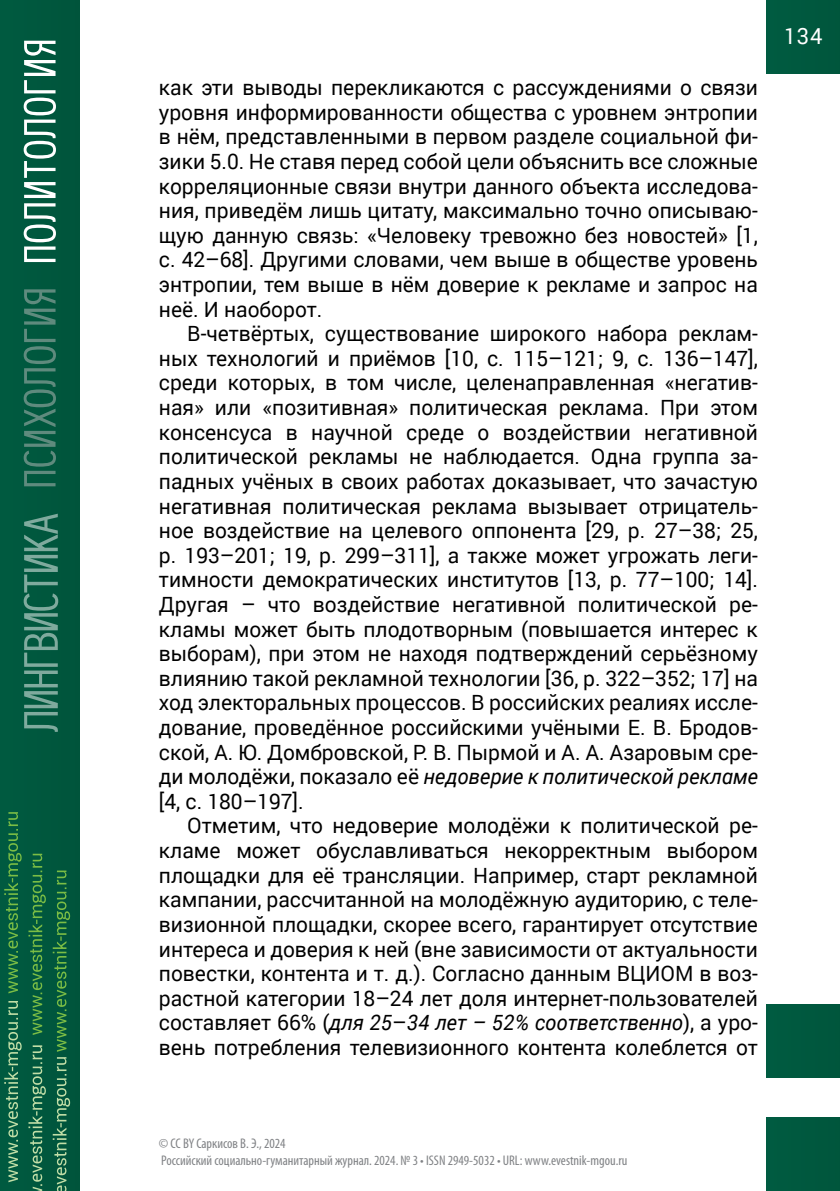
<style>
.page{position:relative;width:840px;height:1191px;background:#fff}
.page>*{position:absolute;margin:0;border:0;box-sizing:border-box;transform-origin:0 0}
.t1{font:22px "Roberto Sans";color:#fff}
.Основной_текст{font:21px/24.6px "Roberto Sans";color:#000;text-align:justify}
.t2{font:condensed 14px/16.8px "Myriad Pro";color:#808285}
.s1{font-style:italic}
</style>
<div class="page">
<div style="left:0;top:0;width:79px;height:1191px;background:#00573d"></div>
<div style="left:766px;top:0;width:73px;height:74px;background:#00583f"></div>
<svg style="left:4px;top:1001px;width:18px;height:181px"></svg>
<svg style="left:4px;top:812px;width:18px;height:181px"></svg>
<svg style="left:28px;top:853px;width:18px;height:182px"></svg>
<svg style="left:53px;top:870px;width:17px;height:181px"></svg>
<svg style="left:28px;top:1045px;width:18px;height:146px"></svg>
<svg style="left:53px;top:1057px;width:17px;height:134px"></svg>
<svg style="left:24px;top:41px;width:32px;height:221px"></svg>
<svg style="left:24px;top:289px;width:32px;height:197px"></svg>
<div style="left:766px;top:1004px;width:73px;height:73px;background:#00583f"></div>
<div style="left:766px;top:1117px;width:73px;height:74px;background:#00583f"></div>
<svg style="left:24px;top:513px;width:34px;height:219px"></svg>
<p class="Основной_текст" style="left:159px;top:73px;width:600px">как эти выводы перекликаются с рассуждениями о связи уровня информированности общества с уровнем энтропии в нём, представленными в первом разделе социальной фи&shy;зики 5.0. Не ставя перед собой цели объяснить все сложные корреляционные связи внутри данного объекта исследова&shy;ния, приведём лишь цитату, максимально точно описываю&shy;щую данную связь: «Человеку тревожно без новостей» [1, c. 42–68]. Другими словами, чем выше в обществе уровень энтропии, тем выше в нём доверие к рекламе и запрос на неё. И наоборот.</p>
<p class="Основной_текст" style="left:159px;top:319px;width:600px;text-indent:28px">В-четвёртых, существование широкого набора реклам&shy;ных технологий и приёмов [10, с. 115–121; 9, с. 136–147], среди которых, в том числе, целенаправленная «негатив&shy;ная» или «позитивная» политическая реклама. При этом консенсуса в научной среде о воздействии негативной политической рекламы не наблюдается. Одна группа за&shy;падных учёных в своих работах доказывает, что зачастую негативная политическая реклама вызывает отрицатель&shy;ное воздействие на целевого оппонента [29, p. 27–38; 25, p. 193–201; 19, p. 299–311], а также может угрожать леги&shy;тимности демократических институтов [13, p. 77–100; 14].<br>Другая – что воздействие негативной политической ре&shy;кламы может быть плодотворным (повышается интерес к выборам), при этом не находя подтверждений серьёзному влиянию такой рекламной технологии [36, p. 322–352; 17] на ход электоральных процессов. В российских реалиях иссле&shy;дование, проведённое российскими учёными Е. В. Бродов&shy;ской, А. Ю. Домбровской, Р. В. Пырмой и А. А. Азаровым сре&shy;ди молодёжи, показало её <span class="s1">недоверие к политической рекламе </span>[4, с. 180–197].</p>
<p class="Основной_текст" style="left:159px;top:811px;width:600px;text-indent:28px">Отметим, что недоверие молодёжи к политической ре&shy;кламе может обуславливаться некорректным выбором площадки для её трансляции. Например, старт рекламной кампании, рассчитанной на молодёжную аудиторию, с теле&shy;визионной площадки, скорее всего, гарантирует отсутствие интереса и доверия к ней (вне зависимости от актуальности повестки, контента и т. д.). Согласно данным ВЦИОМ в воз&shy;растной категории 18–24 лет доля интернет-пользователей составляет 66% (<span class="s1">для 25</span>–<span class="s1">34 лет – 52% соответственно</span>), а уро&shy;вень потребления телевизионного контента колеблется от</p>
<p class="t1" style="left:783px;top:19px;width:40px">134</p>
<p class="t2" style="left:159px;top:1134px;width:469px">© CC BY Саркисов В. Э., 2024<br>Российский социально-гуманитарный журнал. 2024. № 3 • ISSN 2949-5032 • URL: www.evestnik-mgou.ru</p>
</div>
